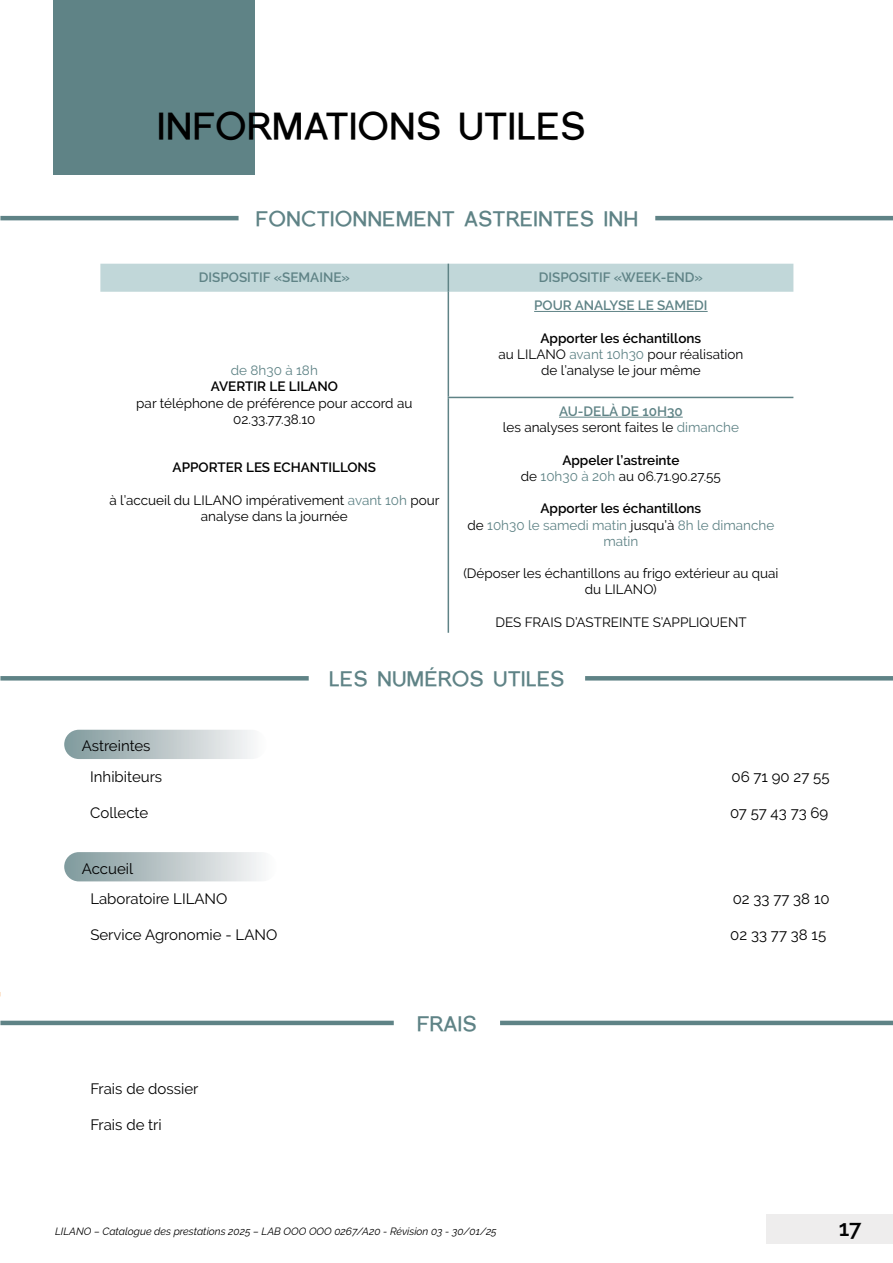
<style>
.page{position:relative;width:893px;height:1263px;background:#fff}
.page>*{position:absolute;margin:0;border:0;box-sizing:border-box;transform-origin:0 0}
.t1{font:700 37.5px "Florencesans";color:#000}
.t2{font:600 22.5px "Raleway";color:#020203}
.t3{font:700 21px "Florencesans";color:#5f8386}
.t4{font:15px/30.2px "Raleway";color:#000}
.t5{font:13.5px/16.2px "Raleway";color:#000;text-align:center}
.t6{font:600 13.5px/16.2px "Raleway";color:#000;text-align:center}
.t7{font:13.5px/16.2px "Raleway";color:#5f8386;text-align:center}
.t8{font:13.5px/16.2px "Raleway";color:#020203;text-align:center}
.t9{font:600 13.5px "Raleway";color:#5f8386}
.t10{font:italic 10.5px "Raleway";color:#000}
.s1{color:#5f8386}
.s2{font-weight:600;color:#000}
.s3{color:#000}
.s4{font-weight:600;color:#5f8386}
.s5{font-weight:400}
.s6{font-weight:400;color:#5f8386}
</style>
<div class="page">
<div style="left:766px;top:1214px;width:127px;height:30px;background:#eeeded"></div>
<div style="left:53px;top:0;width:201px;height:174px;background:#5f8386"></div>
<hr style="left:448px;top:292px;width:1px;height:105px;background:#5f8386">
<hr style="left:448px;top:397px;width:345px;height:1px;background:#5f8386">
<hr style="left:448px;top:398px;width:1px;height:235px;background:#5f8386">
<div style="left:100px;top:264px;width:693px;height:28px;background:#c1d7d9"></div>
<hr style="left:534px;top:311px;width:174px;height:1px;background:#5f8386">
<hr style="left:559px;top:417px;width:124px;height:1px;background:#5f8386">
<hr style="left:0;top:216px;width:239px;height:4px;background:#5f8386">
<hr style="left:655px;top:216px;width:238px;height:4px;background:#5f8386">
<hr style="left:0;top:676px;width:309px;height:4px;background:#5f8386">
<hr style="left:585px;top:676px;width:308px;height:4px;background:#5f8386">
<hr style="left:0;top:1021px;width:394px;height:4px;background:#5f8386">
<hr style="left:500px;top:1021px;width:393px;height:4px;background:#5f8386">
<div style="left:64px;top:730px;width:203px;height:29px;background:linear-gradient(to right,#81999c,#fdfbfb);border-radius:15px"></div>
<div style="left:64px;top:852px;width:213px;height:29px;background:linear-gradient(to right,#81999c,#fdfbfb);border-radius:15px"></div>
<h1 class="t1" style="left:157px;top:106px;width:431px">INFORMATIONS UTILES</h1>
<h3 class="t3" style="left:256px;top:207px;width:384px">FONCTIONNEMENT ASTREINTES INH</h3>
<p class="t9" style="left:199px;top:270px;width:152px">DISPOSITIF «SEMAINE»</p>
<p class="t9" style="left:539px;top:270px;width:166px">DISPOSITIF «WEEK-END»</p>
<p class="t7" style="left:231px;top:362px;width:89px">de 8h30 à 18h</p>
<p class="t6" style="left:211px;top:379px;width:129px">AVERTIR LE LILANO</p>
<p class="t5" style="left:136px;top:395px;width:278px">par téléphone de préférence pour accord au<br>02.33.77.38.10</p>
<p class="t6" style="left:173px;top:460px;width:205px">APPORTER LES ECHANTILLONS</p>
<p class="t5" style="left:109px;top:492px;width:332px">à l’accueil du LILANO impérativement <span class="s1">avant 10h</span> pour analyse dans la journée</p>
<p class="t9" style="left:534px;top:298px;width:175px">POUR ANALYSE LE SAMEDI</p>
<p class="t8" style="left:498px;top:330px;width:246px"><span class="s2">Apporter les échantillons<br></span><span class="s3">au LILANO</span> <span class="s1">avant 10h30</span> pour réalisation de l’analyse le jour même</p>
<p class="t5" style="left:503px;top:403px;width:238px"><span class="s4">AU-DELÀ DE 10H30<br></span>les analyses seront faites le <span class="s1">dimanche</span></p>
<p class="t6" style="left:521px;top:452px;width:202px">Appeler l’astreinte<br><span class="s5">de</span> <span class="s6">10h30 à 20h</span> <span class="s5">au 06.71.90.27.55</span></p>
<p class="t7" style="left:467px;top:500px;width:308px"><span class="s2">Apporter les échantillons<br></span><span class="s3">de</span> 10h30 le samedi matin <span class="s3">jusqu’à</span> 8h le dimanche matin</p>
<p class="t5" style="left:463px;top:565px;width:317px">(Déposer les échantillons au frigo extérieur au quai du LILANO)</p>
<p class="t5" style="left:495px;top:614px;width:253px">DES FRAIS D’ASTREINTE S’APPLIQUENT</p>
<p class="t4" style="left:90px;top:731px;width:74px;text-indent:-9px">Astreintes<br>Inhibiteurs</p>
<h3 class="t3" style="left:329px;top:667px;width:237px">LES NUMÉROS UTILES</h3>
<p class="t4" style="left:731px;top:761px;width:100px">06 71 90 27 55</p>
<p class="t4" style="left:90px;top:797px;width:60px">Collecte</p>
<p class="t4" style="left:730px;top:797px;width:100px">07 57 43 73 69</p>
<p class="t4" style="left:90px;top:853px;width:139px;text-indent:-9px">Accueil<br>Laboratoire LILANO</p>
<p class="t4" style="left:733px;top:884px;width:98px">02 33 77 38 10</p>
<p class="t4" style="left:90px;top:920px;width:188px">Service Agronomie - LANO</p>
<p class="t4" style="left:730px;top:920px;width:97px">02 33 77 38 15</p>
<p class="t4" style="left:90px;top:1074px;width:110px">Frais de dossier</p>
<p class="t4" style="left:90px;top:1110px;width:73px">Frais de tri</p>
<h3 class="t3" style="left:417px;top:1012px;width:62px">FRAIS</h3>
<p class="t10" style="left:55px;top:1225px;width:443px">LILANO – Catalogue des prestations 2025 – LAB OOO OOO 0267/A20 - Révision 03 - 30/01/25</p>
<h2 class="t2" style="left:839px;top:1215px;width:24px">17</h2>
</div>
